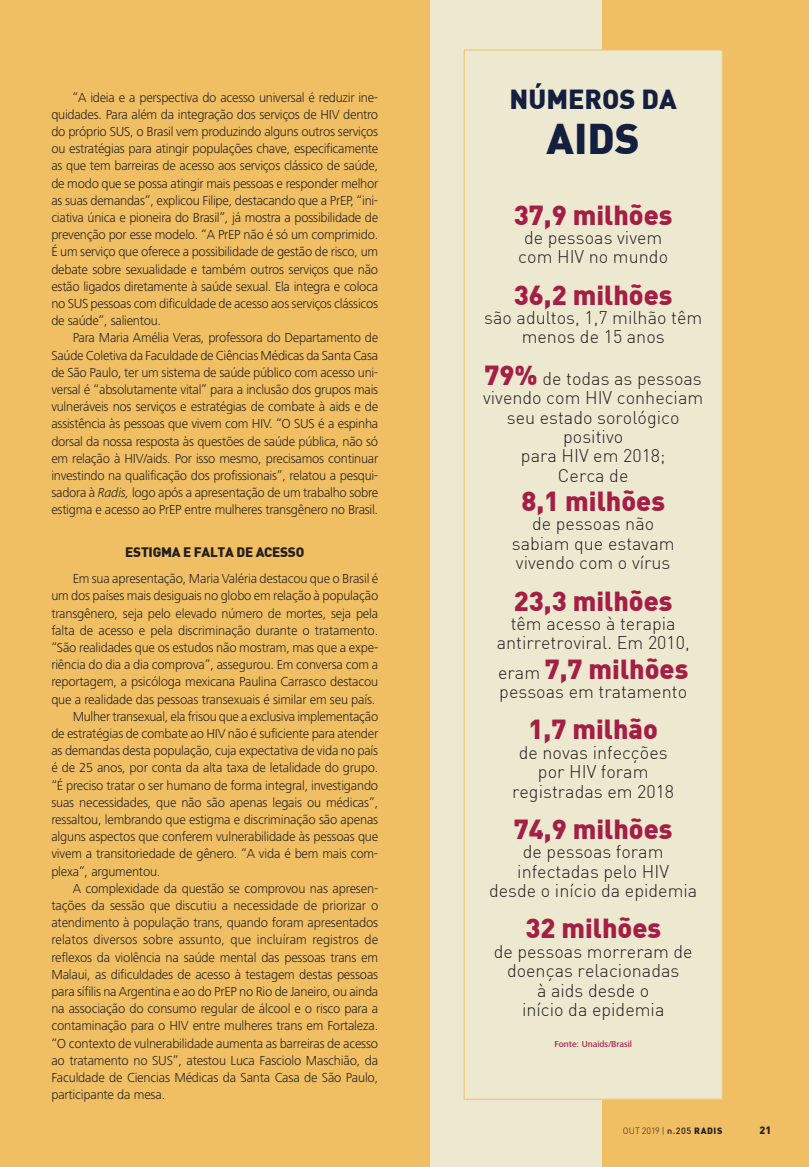
<style>
.page{position:relative;width:809px;height:1167px;background:#fff}
.page>*{position:absolute;margin:0;border:0;box-sizing:border-box;transform-origin:0 0}
.Numeros_do_Box{font:900 42px "DIN";color:#141f40}
.Numeros_do_Box-2{font:900 27px "DIN";color:#a41e45}
.Numeros_do_Box-3{font:900 27px "DIN";color:#141f40}
.Numeros_do_Box-4{font:300 18px/19.4px "DIN";color:#231f20;text-align:center}
.Corpo_de_texto{font:300 13.5px/17.2px "Frutiger Next LT";letter-spacing:-.015em;color:#231f20;text-align:justify}
.Título_H6___Entre{font:900 13.5px "DIN";letter-spacing:-.02em;color:#231f20}
.t1{font:900 10.5px "DIN";color:#231f20}
.Fonte_Credito{font:500 9px "Frutiger Next LT";color:#a41e45}
.t2{font:300 9px "DIN";color:#231f20}
.s1{font-style:italic}
.s2{font-weight:900;font-size:27px;color:#a41e45}
.s3{font-weight:300;font-size:18px;color:#231f20}
.s4{font-weight:500}
.s5{font-weight:900}
</style>
<div class="page">
<div style="left:0;top:0;width:808px;height:1166px;background:#f0bf63"></div>
<div style="left:429px;top:0;width:379px;height:1166px;background:#ede9d1"></div>
<div style="left:601px;top:0;width:207px;height:1166px;background:#f0bf63"></div>
<div style="left:464px;top:50px;width:257px;height:1048px;background:#ede9d1"></div>
<p class="Corpo_de_texto" style="left:51px;top:88px;width:328px;text-indent:21px">“A ideia e a perspectiva do acesso universal é reduzir ine&shy;quidades. Para além da integração dos serviços de HIV dentro do próprio SUS, o Brasil vem produzindo alguns outros serviços ou estratégias para atingir populações chave, especificamente as que tem barreiras de acesso aos serviços clássico de saúde, de modo que se possa atingir mais pessoas e responder melhor as suas demandas”, explicou Filipe, destacando que a PrEP, “ini&shy;ciativa única e pioneira do Brasil”, já mostra a possibilidade de prevenção por esse modelo. “A PrEP não é só um comprimido.<br>É um serviço que oferece a possibilidade de gestão de risco, um debate sobre sexualidade e também outros serviços que não estão ligados diretamente à saúde sexual. Ela integra e coloca no SUS pessoas com dificuldade de acesso aos serviços clássicos de saúde”, salientou.</p>
<p class="Corpo_de_texto" style="left:51px;top:329px;width:328px;text-indent:21px">Para Maria Amélia Veras, professora do Departamento de Saúde Coletiva da Faculdade de Ciências Médicas da Santa Casa de São Paulo, ter um sistema de saúde público com acesso uni&shy;versal é “absolutamente vital” para a inclusão dos grupos mais vulneráveis nos serviços e estratégias de combate à aids e de assistência às pessoas que vivem com HIV. “O SUS é a espinha dorsal da nossa resposta às questões de saúde pública, não só em relação à HIV/aids. Por isso mesmo, precisamos continuar investindo na qualificação dos profissionais”, relatou a pesqui&shy;sadora à <span class="s1">Radis,</span> logo após a apresentação de um trabalho sobre estigma e acesso ao PrEP entre mulheres transgênero no Brasil.</p>
<p class="Título_H6___Entre" style="left:125px;top:543px;width:180px">ESTIGMA E FALTA DE ACESSO</p>
<p class="Corpo_de_texto" style="left:51px;top:570px;width:328px;text-indent:21px">Em sua apresentação, Maria Valéria destacou que o Brasil é um dos países mais desiguais no globo em relação à população transgênero, seja pelo elevado número de mortes, seja pela falta de acesso e pela discriminação durante o tratamento. “São realidades que os estudos não mostram, mas que a expe&shy;riência do dia a dia comprova”, assegurou. Em conversa com a reportagem, a psicóloga mexicana Paulina Carrasco destacou que a realidade das pessoas transexuais é similar em seu país.</p>
<p class="Corpo_de_texto" style="left:51px;top:707px;width:328px;text-indent:21px">Mulher transexual, ela frisou que a exclusiva implementação de estratégias de combate ao HIV não é suficiente para atender as demandas desta população, cuja expectativa de vida no país é de 25 anos, por conta da alta taxa de letalidade do grupo. “É preciso tratar o ser humano de forma integral, investigando suas necessidades, que não são apenas legais ou médicas”, ressaltou, lembrando que estigma e discriminação são apenas alguns aspectos que conferem vulnerabilidade às pessoas que vivem a transitoriedade de gênero. “A vida é bem mais com&shy;plexa”, argumentou.</p>
<p class="Corpo_de_texto" style="left:51px;top:879px;width:328px;text-indent:21px">A complexidade da questão se comprovou nas apresen&shy;tações da sessão que discutiu a necessidade de priorizar o atendimento à população trans, quando foram apresentados relatos diversos sobre assunto, que incluíram registros de reflexos da violência na saúde mental das pessoas trans em Malaui, as dificuldades de acesso à testagem destas pessoas para sífilis na Argentina e ao do PrEP no Rio de Janeiro, ou ainda na associação do consumo regular de álcool e o risco para a contaminação para o HIV entre mulheres trans em Fortaleza. “O contexto de vulnerabilidade aumenta as barreiras de acesso ao tratamento no SUS”, atestou Luca Fasciolo Maschião, da Faculdade de Ciencias Médicas da Santa Casa de São Paulo, participante da mesa.</p>
<p class="Numeros_do_Box-3" style="left:509px;top:81px;width:169px">NÚMEROS DA</p>
<p class="Numeros_do_Box" style="left:546px;top:111px;width:95px">AIDS</p>
<p class="Numeros_do_Box-2" style="left:513px;top:197px;width:160px">37,9 milhões</p>
<p class="Numeros_do_Box-4" style="left:518px;top:227px;width:151px">de pessoas vivem com HIV no mundo</p>
<p class="Numeros_do_Box-2" style="left:513px;top:277px;width:160px">36,2 milhões</p>
<p class="Numeros_do_Box-4" style="left:484px;top:307px;width:219px">são adultos, 1,7 milhão têm menos de 15 anos</p>
<p class="Numeros_do_Box-4" style="left:483px;top:368px;width:221px"><span class="s2">79%</span> de todas as pessoas vivendo com HIV conheciam seu estado sorológico positivo<br>para HIV em 2018;<br>Cerca de</p>
<p class="Numeros_do_Box-2" style="left:521px;top:483px;width:145px">8,1 milhões</p>
<p class="Numeros_do_Box-4" style="left:511px;top:514px;width:164px">de pessoas não sabiam que estavam vivendo com o vírus</p>
<p class="Numeros_do_Box-2" style="left:513px;top:582px;width:160px">23,3 milhões</p>
<p class="Numeros_do_Box-4" style="left:496px;top:613px;width:194px">têm acesso à terapia antirretroviral. Em 2010,</p>
<p class="Numeros_do_Box-2" style="left:498px;top:650px;width:192px"><span class="s3">eram</span> 7,7 milhões</p>
<p class="Numeros_do_Box-4" style="left:499px;top:681px;width:189px">pessoas em tratamento</p>
<p class="Numeros_do_Box-2" style="left:528px;top:711px;width:131px">1,7 milhão</p>
<p class="Numeros_do_Box-4" style="left:512px;top:742px;width:163px">de novas infecções por HIV foram registradas em 2018</p>
<p class="Numeros_do_Box-2" style="left:513px;top:810px;width:160px">74,9 milhões</p>
<p class="Numeros_do_Box-4" style="left:489px;top:841px;width:210px">de pessoas foram infectadas pelo HIV<br>desde o início da epidemia</p>
<p class="Numeros_do_Box-2" style="left:525px;top:910px;width:137px">32 milhões</p>
<p class="Numeros_do_Box-4" style="left:493px;top:940px;width:200px">de pessoas morreram de doenças relacionadas<br>à aids desde o<br>início da epidemia</p>
<p class="Fonte_Credito" style="left:554px;top:1038px;width:79px">Fonte: Unaids/Brasil</p>
<p class="t2" style="left:622px;top:1124px;width:101px">OUT 2019 | <span class="s4">n.205</span> <span class="s5">RADIS</span></p>
<p class="t1" style="left:759px;top:1122px;width:13px">21</p>
</div>
